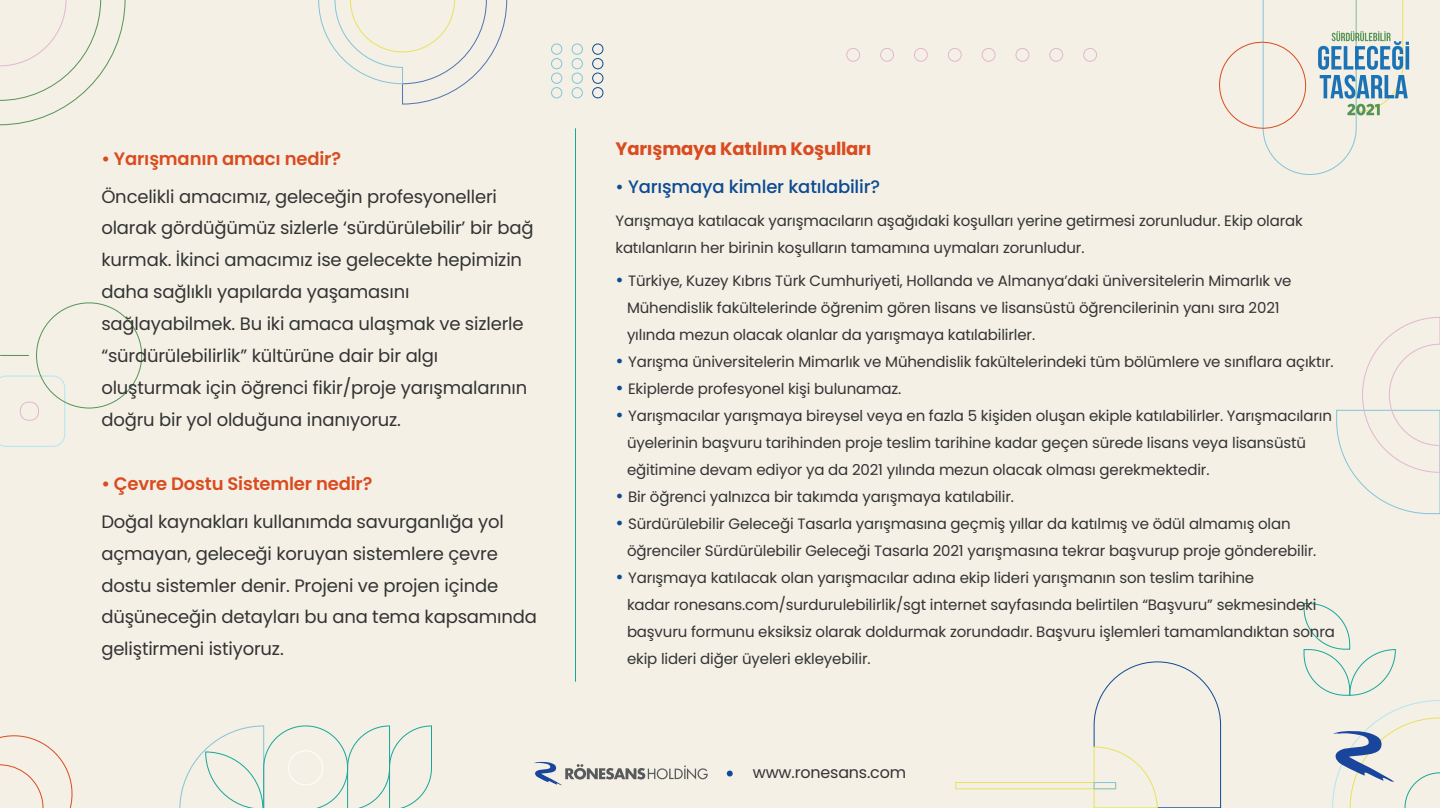
<style>
.page{position:relative;width:1440px;height:810px;background:#fff}
.page>*{position:absolute;margin:0;border:0;box-sizing:border-box;transform-origin:0 0}
.t1{font:18px/32px "Poppins";letter-spacing:-.01em;color:#333}
.t2{font:600 18px "Poppins";letter-spacing:-.01em;color:#da4b1f}
.t3{font:500 18px "Poppins";letter-spacing:-.01em;color:#0d4b92}
.t4{font:700 18px "Poppins";letter-spacing:-.01em;color:#da4b1f}
.t5{font:15.9px "Poppins";letter-spacing:-.01em;color:#333}
.t6{font:15px/27px "Poppins";letter-spacing:-.01em;color:#333}
.s1{font-weight:500;font-size:18px;color:#0d4b92}
</style>
<div class="page">
<div style="left:0;top:0;width:1440px;height:808px;background:#f4f0e6"></div>
<svg style="left:0;top:0;width:125px;height:125px"></svg>
<div style="left:592px;top:87px;width:11px;height:11px;border:1px solid #0d4b92;border-radius:50%"></div>
<div style="left:592px;top:73px;width:11px;height:11px;border:1px solid #0d4b92;border-radius:50%"></div>
<div style="left:592px;top:58px;width:11px;height:11px;border:1px solid #0d4b92;border-radius:50%"></div>
<div style="left:592px;top:44px;width:11px;height:10px;border:1px solid #0d4b92;border-radius:50%"></div>
<div style="left:572px;top:87px;width:11px;height:11px;border:1px solid #83c4da;border-radius:50%"></div>
<div style="left:572px;top:73px;width:11px;height:11px;border:1px solid #83c4da;border-radius:50%"></div>
<div style="left:572px;top:58px;width:11px;height:11px;border:1px solid #83c4da;border-radius:50%"></div>
<div style="left:572px;top:44px;width:11px;height:10px;border:1px solid #83c4da;border-radius:50%"></div>
<div style="left:551px;top:87px;width:11px;height:11px;border:1px solid #83c4da;border-radius:50%"></div>
<div style="left:551px;top:73px;width:11px;height:11px;border:1px solid #83c4da;border-radius:50%"></div>
<div style="left:551px;top:58px;width:11px;height:11px;border:1px solid #83c4da;border-radius:50%"></div>
<div style="left:551px;top:44px;width:11px;height:10px;border:1px solid #83c4da;border-radius:50%"></div>
<svg style="left:0;top:735px;width:73px;height:73px"></svg>
<svg style="left:318px;top:0;width:189px;height:104px"></svg>
<div style="left:1083px;top:48px;width:14px;height:14px;border:1px solid #e3b7ce;border-radius:50%"></div>
<div style="left:1049px;top:48px;width:14px;height:14px;border:1px solid #e3b7ce;border-radius:50%"></div>
<div style="left:1016px;top:48px;width:13px;height:14px;border:1px solid #e3b7ce;border-radius:50%"></div>
<div style="left:982px;top:48px;width:13px;height:14px;border:1px solid #e3b7ce;border-radius:50%"></div>
<div style="left:948px;top:48px;width:14px;height:14px;border:1px solid #e3b7ce;border-radius:50%"></div>
<div style="left:914px;top:48px;width:14px;height:14px;border:1px solid #e3b7ce;border-radius:50%"></div>
<div style="left:880px;top:48px;width:14px;height:14px;border:1px solid #e3b7ce;border-radius:50%"></div>
<div style="left:846px;top:48px;width:14px;height:14px;border:1px solid #e3b7ce;border-radius:50%"></div>
<svg style="left:1094px;top:662px;width:127px;height:146px"></svg>
<div style="left:956px;top:782px;width:160px;height:7px;border:1px solid #e9e25c"></div>
<div style="left:1094px;top:782px;width:22px;height:7px;border:1px solid #83c4da"></div>
<svg style="left:179px;top:726px;width:253px;height:82px"></svg>
<svg style="left:1336px;top:317px;width:104px;height:197px"></svg>
<svg style="left:0;top:376px;width:65px;height:71px"></svg>
<div style="left:20px;top:402px;width:19px;height:18px;border:1px solid #e3b7ce;border-radius:8px"></div>
<svg style="left:0;top:355px;width:29px;height:1px"></svg>
<svg style="left:534px;top:761px;width:174px;height:24px"></svg>
<svg style="left:727px;top:771px;width:6px;height:6px"></svg>
<svg style="left:1219px;top:0;width:190px;height:175px"></svg>
<svg style="left:1304px;top:603px;width:136px;height:205px"></svg>
<hr style="left:575px;top:128px;width:1px;height:554px;background:#16a79a">
<p class="t2" style="left:101px;top:148px;width:241px">• Yarışmanın amacı nedir?</p>
<p class="t1" style="left:101px;top:180px;width:434px">Öncelikli amacımız, geleceğin profesyonelleri olarak gördüğümüz sizlerle ‘sürdürülebilir’ bir bağ kurmak. İkinci amacımız ise gelecekte hepimizin daha sağlıklı yapılarda yaşamasını sağlayabilmek. Bu iki amaca ulaşmak ve sizlerle “sürdürülebilirlik” kültürüne dair bir algı oluşturmak için öğrenci fikir/proje yarışmalarının doğru bir yol olduğuna inanıyoruz.</p>
<p class="t2" style="left:101px;top:473px;width:273px">• Çevre Dostu Sistemler nedir?</p>
<p class="t1" style="left:101px;top:506px;width:437px">Doğal kaynakları kullanımda savurganlığa yol açmayan, geleceği koruyan sistemlere çevre dostu sistemler denir. Projeni ve projen içinde düşüneceğin detayları bu ana tema kapsamında geliştirmeni istiyoruz.</p>
<p class="t4" style="left:615px;top:138px;width:258px">Yarışmaya Katılım Koşulları</p>
<p class="t3" style="left:615px;top:176px;width:266px">• Yarışmaya kimler katılabilir?</p>
<p class="t6" style="left:615px;top:207px;width:689px">Yarışmaya katılacak yarışmacıların aşağıdaki koşulları yerine getirmesi zorunludur. Ekip olarak katılanların her birinin koşulların tamamına uymaları zorunludur.</p>
<p class="t6" style="left:627px;top:267px;width:666px;text-indent:-12px"><span class="s1">•</span> Türkiye, Kuzey Kıbrıs Türk Cumhuriyeti, Hollanda ve Almanya’daki üniversitelerin Mimarlık ve<br>Mühendislik fakültelerinde öğrenim gören lisans ve lisansüstü öğrencilerinin yanı sıra 2021 yılında mezun olacak olanlar da yarışmaya katılabilirler.</p>
<p class="t6" style="left:615px;top:348px;width:720px"><span class="s1">•</span> Yarışma üniversitelerin Mimarlık ve Mühendislik fakültelerindeki tüm bölümlere ve sınıflara açıktır.</p>
<p class="t6" style="left:615px;top:375px;width:287px"><span class="s1">•</span> Ekiplerde profesyonel kişi bulunamaz.</p>
<p class="t6" style="left:627px;top:402px;width:707px;text-indent:-12px"><span class="s1">•</span> Yarışmacılar yarışmaya bireysel veya en fazla 5 kişiden oluşan ekiple katılabilirler. Yarışmacıların üyelerinin başvuru tarihinden proje teslim tarihine kadar geçen sürede lisans veya lisansüstü eğitimine devam ediyor ya da 2021 yılında mezun olacak olması gerekmektedir.</p>
<p class="t6" style="left:615px;top:483px;width:400px"><span class="s1">•</span> Bir öğrenci yalnızca bir takımda yarışmaya katılabilir.</p>
<p class="t6" style="left:627px;top:510px;width:691px;text-indent:-12px"><span class="s1">•</span> Sürdürülebilir Geleceği Tasarla yarışmasına geçmiş yıllar da katılmış ve ödül almamış olan öğrenciler Sürdürülebilir Geleceği Tasarla 2021 yarışmasına tekrar başvurup proje gönderebilir.</p>
<p class="t6" style="left:627px;top:564px;width:709px;text-indent:-12px"><span class="s1">•</span> Yarışmaya katılacak olan yarışmacılar adına ekip lideri yarışmanın son teslim tarihine<br>kadar ronesans.com/surdurulebilirlik/sgt internet sayfasında belirtilen “Başvuru” sekmesindeki başvuru formunu eksiksiz olarak doldurmak zorundadır. Başvuru işlemleri tamamlandıktan sonra ekip lideri diğer üyeleri ekleyebilir.</p>
<p class="t5" style="left:753px;top:763px;width:155px">www.ronesans.com</p>
</div>
